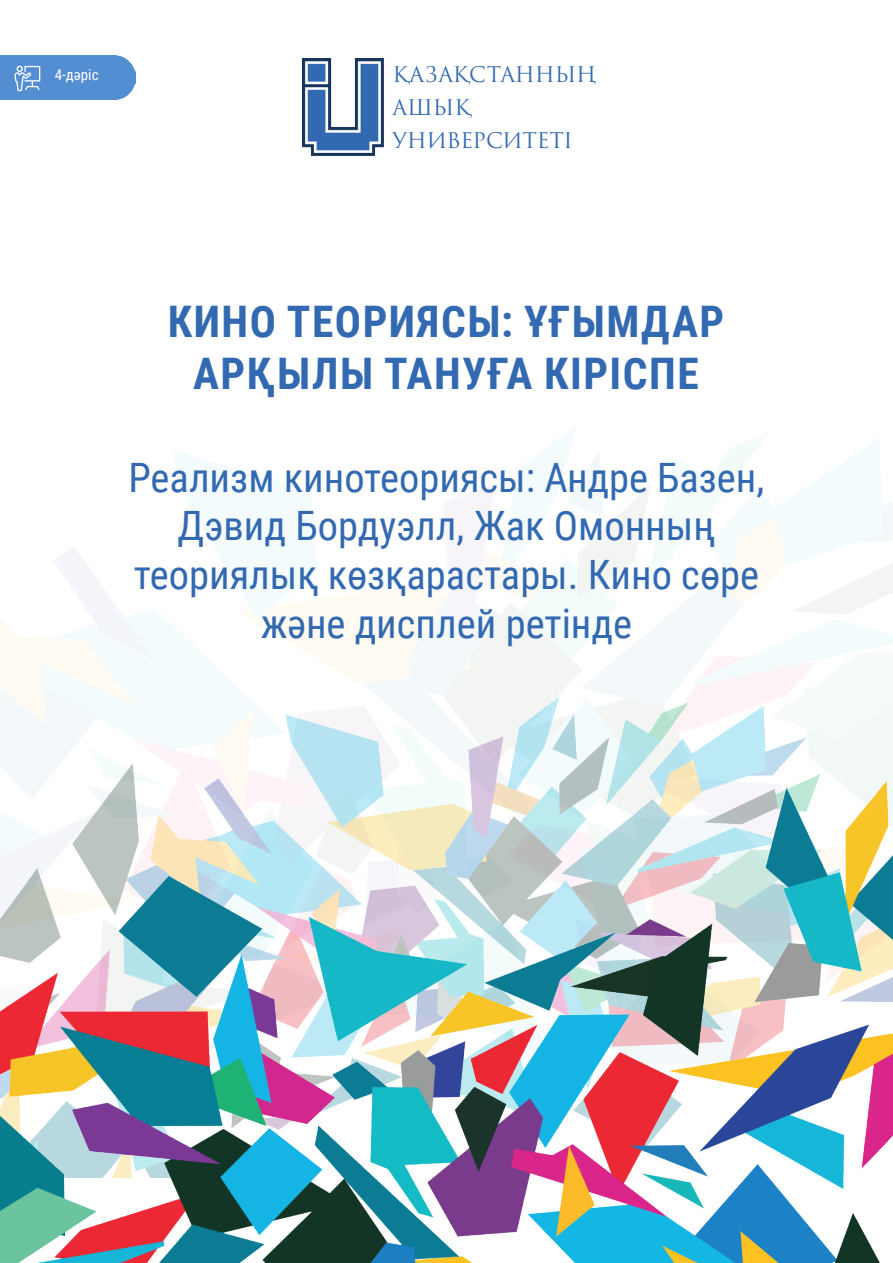
<style>
.page{position:relative;width:893px;height:1263px;background:#fff}
.page>*{position:absolute;margin:0;border:0;box-sizing:border-box;transform-origin:0 0}
.t1{font:700 43.5px/52.2px "Roboto Condensed";letter-spacing:.035em;color:#3269b1;text-align:center}
.t2{font:40.5px/48.6px "Roboto Condensed";color:#3269b1;text-align:center}
.t3{font:21px "Trajan Pro 3";letter-spacing:-.01em;color:#3269b1}
.t4{font:15px "Roboto Condensed";color:#fff}
</style>
<div class="page">
<img style="left:0;top:425px;width:893px;height:638px">
<img style="left:302px;top:58px;width:82px;height:98px">
<img style="left:0;top:696px;width:892px;height:33px">
<img style="left:0;top:729px;width:892px;height:534px">
<div style="left:0;top:55px;width:136px;height:45px;background:#538dd2"></div>
<svg style="left:14px;top:66px;width:26px;height:25px"></svg>
<p class="t4" style="left:55px;top:64px;width:45px">4-дәріс</p>
<p class="t3" style="left:393px;top:60px;width:205px">ҚАЗАҚСТАННЫҢ</p>
<p class="t3" style="left:393px;top:93px;width:80px">АШЫҚ</p>
<p class="t3" style="left:393px;top:126px;width:182px">УНИВЕРСИТЕТІ</p>
<p class="t1" style="left:168px;top:294px;width:558px">КИНО ТЕОРИЯСЫ: ҰҒЫМДАР<br>АРҚЫЛЫ ТАНУҒА КІРІСПЕ</p>
<p class="t2" style="left:128px;top:452px;width:637px">Реализм кинотеориясы: Андре Базен,<br>Дэвид Бордуэлл, Жак Омонның теориялық көзқарастары. Кино сөре және дисплей ретінде</p>
</div>
